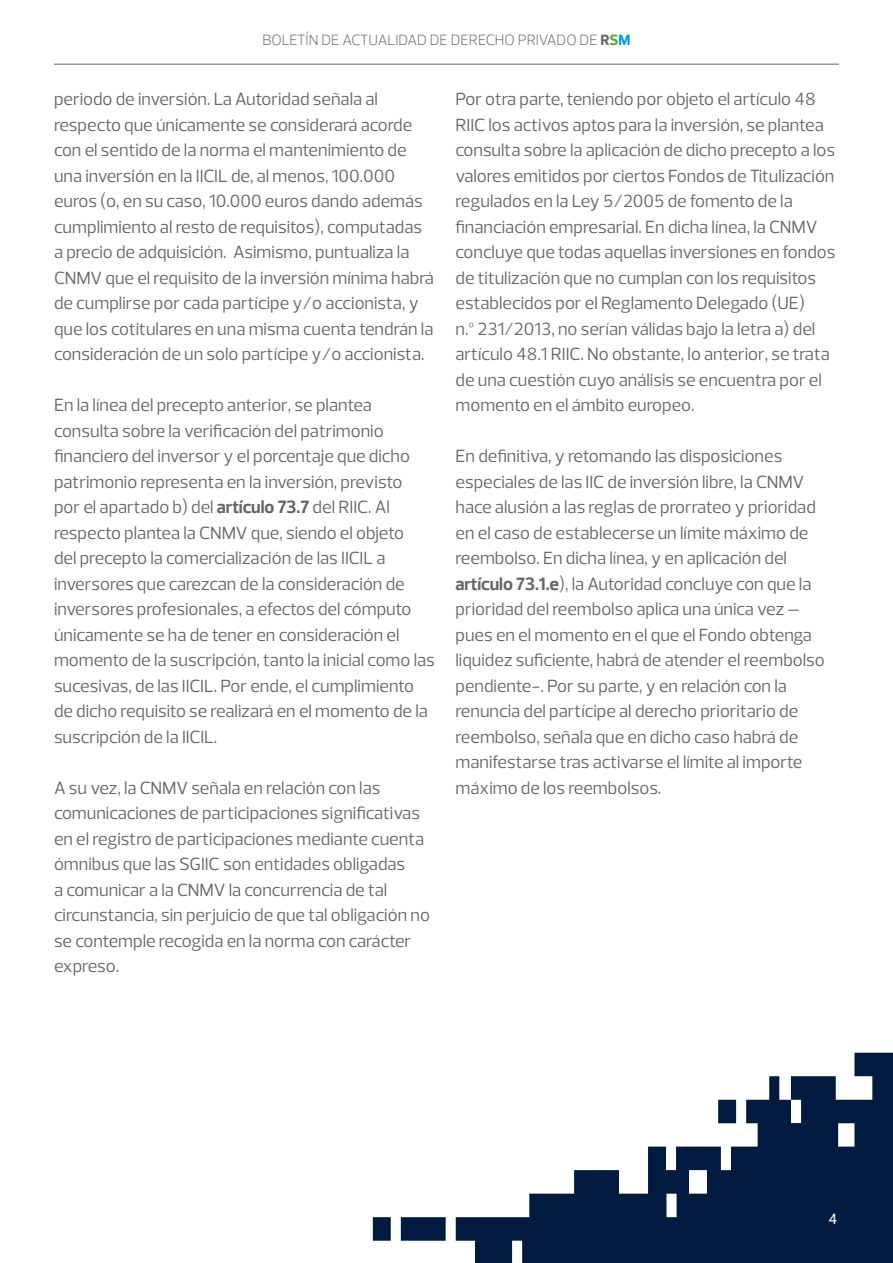
<style>
.page{position:relative;width:893px;height:1263px;background:#fff}
.page>*{position:absolute;margin:0;border:0;box-sizing:border-box;transform-origin:0 0}
.t1{font:18px/25.5px "Prelo";color:#666665}
.t2{font:300 15px "Prelo";letter-spacing:-.01em;color:#666665}
.t3{font:500 15px "Prelo";color:#fff}
.s1{font-weight:700}
.s2{font-weight:700;color:#52ae32}
.s3{font-weight:700;color:#009cde}
</style>
<div class="page">
<svg style="left:373px;top:1053px;width:520px;height:210px"></svg>
<hr style="left:54px;top:64px;width:785px;height:1px;background:#666665">
<p class="t2" style="left:263px;top:32px;width:369px">BOLETÍN DE ACTUALIDAD DE DERECHO PRIVADO DE <span class="s1">R</span><span class="s2">S</span><span class="s3">M</span></p>
<p class="t1" style="left:54px;top:86px;width:381px">periodo de inversión. La Autoridad señala al respecto que únicamente se considerará acorde con el sentido de la norma el mantenimiento de una inversión en la IICIL de, al menos, 100.000 euros (o, en su caso, 10.000 euros dando además cumplimiento al resto de requisitos), computadas a precio de adquisición. Asimismo, puntualiza la CNMV que el requisito de la inversión mínima habrá de cumplirse por cada partícipe y/o accionista, y que los cotitulares en una misma cuenta tendrán la consideración de un solo partícipe y/o accionista.</p>
<p class="t1" style="left:54px;top:392px;width:382px">En la línea del precepto anterior, se plantea consulta sobre la verificación del patrimonio financiero del inversor y el porcentaje que dicho patrimonio representa en la inversión, previsto<br>por el apartado b) del <span class="s1">artículo 73.7</span> del RIIC. Al respecto plantea la CNMV que, siendo el objeto<br>del precepto la comercialización de las IICIL a inversores que carezcan de la consideración de inversores profesionales, a efectos del cómputo únicamente se ha de tener en consideración el momento de la suscripción, tanto la inicial como las sucesivas, de las IICIL. Por ende, el cumplimiento de dicho requisito se realizará en el momento de la suscripción de la IICIL.</p>
<p class="t1" style="left:54px;top:775px;width:377px">A su vez, la CNMV señala en relación con las comunicaciones de participaciones significativas en el registro de participaciones mediante cuenta ómnibus que las SGIIC son entidades obligadas<br>a comunicar a la CNMV la concurrencia de tal circunstancia, sin perjuicio de que tal obligación no se contemple recogida en la norma con carácter expreso.</p>
<p class="t1" style="left:455px;top:86px;width:381px">Por otra parte, teniendo por objeto el artículo 48<br>RIIC los activos aptos para la inversión, se plantea consulta sobre la aplicación de dicho precepto a los valores emitidos por ciertos Fondos de Titulización regulados en la Ley 5/2005 de fomento de la financiación empresarial. En dicha línea, la CNMV concluye que todas aquellas inversiones en fondos de titulización que no cumplan con los requisitos establecidos por el Reglamento Delegado (UE)<br>n.º 231/2013, no serían válidas bajo la letra a) del artículo 48.1 RIIC. No obstante, lo anterior, se trata de una cuestión cuyo análisis se encuentra por el momento en el ámbito europeo.</p>
<p class="t1" style="left:455px;top:444px;width:371px">En definitiva, y retomando las disposiciones especiales de las IIC de inversión libre, la CNMV hace alusión a las reglas de prorrateo y prioridad en el caso de establecerse un límite máximo de reembolso. En dicha línea, y en aplicación del <span class="s1">artículo 73.1.e</span>), la Autoridad concluye con que la prioridad del reembolso aplica una única vez – pues en el momento en el que el Fondo obtenga liquidez suficiente, habrá de atender el reembolso pendiente-. Por su parte, y en relación con la renuncia del partícipe al derecho prioritario de reembolso, señala que en dicho caso habrá de manifestarse tras activarse el límite al importe máximo de los reembolsos.</p>
<p class="t3" style="left:828px;top:1211px;width:10px">4</p>
</div>
